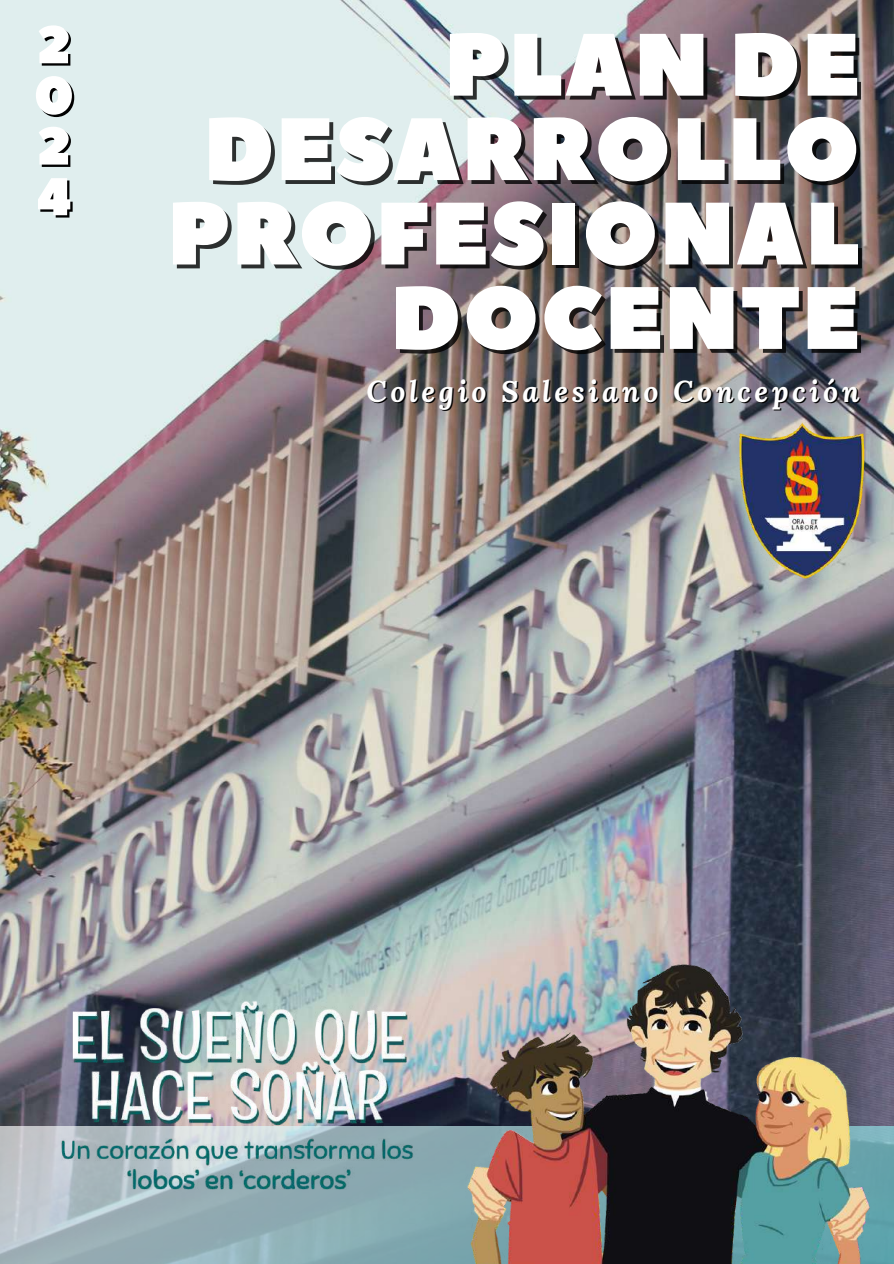
<style>
.page{position:relative;width:894px;height:1264px;background:#fff}
.page>*{position:absolute;margin:0;border:0;box-sizing:border-box;transform-origin:0 0}
.t1{font:88.2px/84.3px "Peace Sans";letter-spacing:.02em;color:#fff;text-align:right}
.t2{font:52.95px/50.7px "Peace Sans";color:#000;text-align:justify}
.t3{font:italic 700 29.4px "Lora";letter-spacing:.12em;color:#fff}
</style>
<div class="page">
<img style="left:0;top:0;width:893px;height:1125px">
<svg style="left:0;top:1125px;width:893px;height:138px;background:#8faeb5"></svg>
<img style="left:731px;top:410px;width:145px;height:182px">
<img style="left:18px;top:975px;width:405px;height:242px">
<img style="left:466px;top:834px;width:410px;height:429px">
<p class="t2" style="left:36px;top:24px;width:42px">2<br>0<br>2<br>4</p>
<p class="t1" style="left:168px;top:26px;width:693px">PLAN DE<br>DESARROLLO<br>PROFESIONAL<br>DOCENTE</p>
<p class="t3" style="left:366px;top:371px;width:494px">Colegio Salesiano Concepción</p>
</div>
